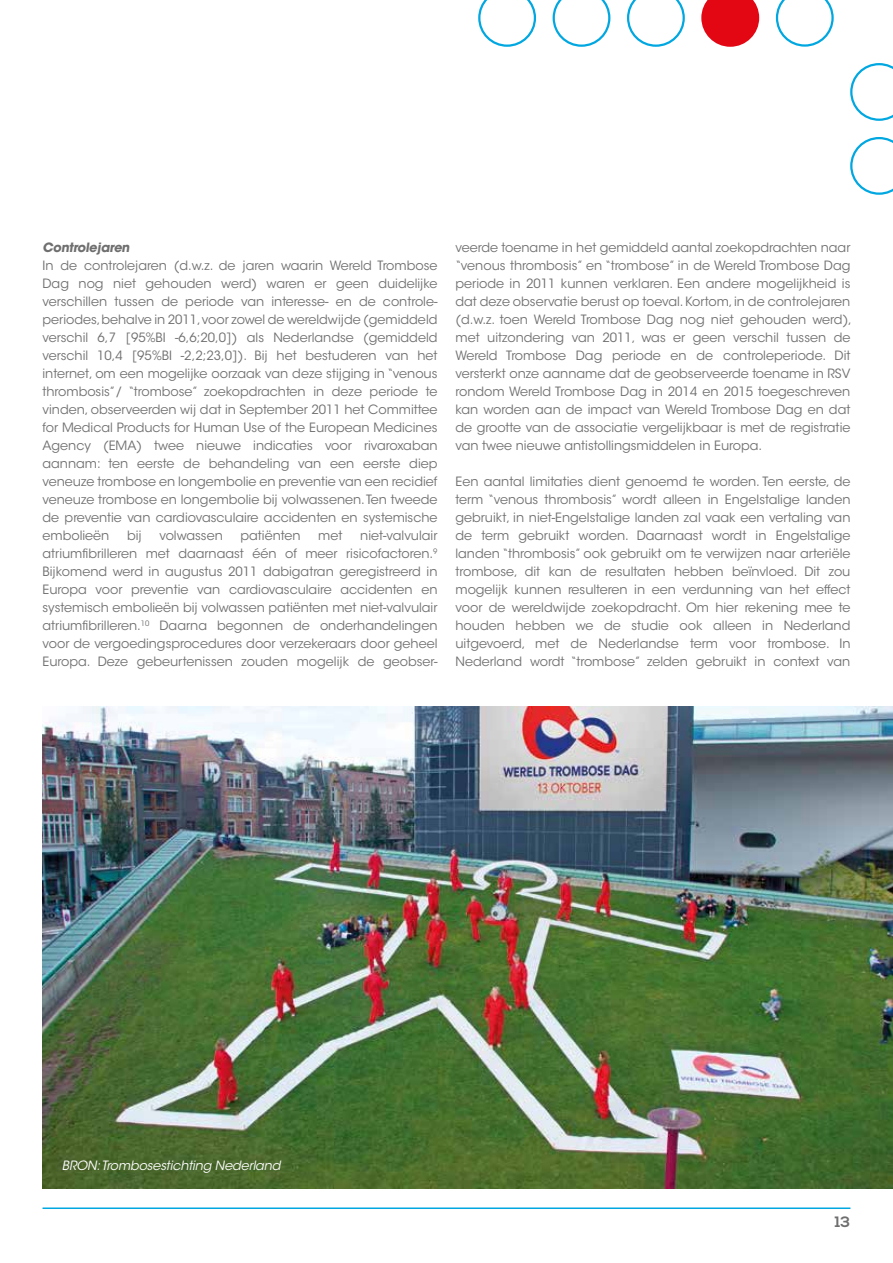
<style>
.page{position:relative;width:893px;height:1263px;background:#fff}
.page>*{position:absolute;margin:0;border:0;box-sizing:border-box;transform-origin:0 0}
.t1{font:700 15px "Nexa";color:#706f6f}
.t2{font:12.75px/18px "ITC Avant Garde Std";color:#706f6f;text-align:justify}
.t3{font:italic 12.75px "ITC Avant Garde Std";letter-spacing:-.01em;color:#fff}
.t4{font:700 12.75px "ITC Avant Garde Std";color:#706f6f}
</style>
<div class="page">
<hr style="left:43px;top:1207px;width:807px;height:2px;background:#00a7e0">
<svg style="left:478px;top:0;width:356px;height:47px"></svg>
<svg style="left:850px;top:63px;width:43px;height:132px"></svg>
<img style="left:43px;top:707px;width:850px;height:481px">
<p class="t4" style="left:43px;top:239px;width:91px">Controlejaren</p>
<p class="t2" style="left:43px;top:257px;width:396px">In de controlejaren (d.w.z. de jaren waarin Wereld Trombose Dag nog niet gehouden werd) waren er geen duidelijke verschillen tussen de periode van interesse- en de controle&shy;periodes, behalve in 2011, voor zowel de wereldwijde (gemiddeld verschil 6,7 [95%BI -6,6;20,0]) als Nederlandse (gemiddeld verschil 10,4 [95%BI -2,2;23,0]). Bij het bestuderen van het internet, om een mogelijke oorzaak van deze stijging in “venous thrombosis”/ “trombose” zoekopdrachten in deze periode te vinden, observeerden wij dat in September 2011 het Committee for Medical Products for Human Use of the European Medicines Agency (EMA) twee nieuwe indicaties voor rivaroxaban aannam: ten eerste de behandeling van een eerste diep veneuze trombose en longembolie en preventie van een recidief veneuze trombose en longembolie bij volwassenen. Ten tweede de preventie van cardiovasculaire accidenten en systemische embolieën</p>
<p class="t2" style="left:127px;top:527px;width:16px">bij</p>
<p class="t2" style="left:159px;top:527px;width:65px">volwassen</p>
<p class="t2" style="left:241px;top:527px;width:62px">patiënten</p>
<p class="t2" style="left:318px;top:527px;width:26px">met</p>
<p class="t2" style="left:43px;top:527px;width:396px;text-indent:318px">niet-valvulair atriumfibrilleren met daarnaast één of meer risicofactoren.<sup>9<br></sup>Bijkomend werd in augustus 2011 dabigatran geregistreerd in Europa voor preventie van cardiovasculaire accidenten en systemisch embolieën bij volwassen patiënten met niet-valvulair atriumfibrilleren.<sup>10</sup> Daarna begonnen de onderhandelingen voor de vergoedingsprocedures door verzekeraars door geheel Europa. Deze gebeurtenissen zouden mogelijk de geobser-</p>
<p class="t2" style="left:455px;top:239px;width:398px;text-align:left">veerde toename in het gemiddeld aantal zoekopdrachten naar “venous thrombosis” en “trombose” in de Wereld Trombose Dag periode in 2011 kunnen verklaren. Een andere mogelijkheid is dat deze observatie berust op toeval. Kortom, in de controlejaren (d.w.z. toen Wereld Trombose Dag nog niet gehouden werd), met uitzondering van 2011, was er geen verschil tussen de Wereld Trombose Dag periode en de controleperiode. Dit versterkt onze aanname dat de geobserveerde toename in RSV rondom Wereld Trombose Dag in 2014 en 2015 toegeschreven kan worden aan de impact van Wereld Trombose Dag en dat de grootte van de associatie vergelijkbaar is met de registratie van twee nieuwe antistollingsmiddelen in Europa.</p>
<p class="t2" style="left:455px;top:473px;width:396px">Een aantal limitaties dient genoemd te worden. Ten eerste, de term “venous thrombosis” wordt alleen in Engelstalige landen gebruikt, in niet-Engelstalige landen zal vaak een vertaling van de term gebruikt worden. Daarnaast wordt in Engelstalige landen “thrombosis” ook gebruikt om te verwijzen naar arteriële trombose, dit kan de resultaten hebben beïnvloed. Dit zou mogelijk kunnen resulteren in een verdunning van het effect voor de wereldwijde zoekopdracht. Om hier rekening mee te houden hebben we de studie ook alleen in Nederland uitgevoerd, met de Nederlandse term voor trombose. In Nederland wordt “trombose” zelden gebruikt in context van</p>
<p class="t3" style="left:62px;top:1158px;width:220px">BRON: Trombosestichting Nederland</p>
<p class="t1" style="left:835px;top:1213px;width:17px">13</p>
</div>
